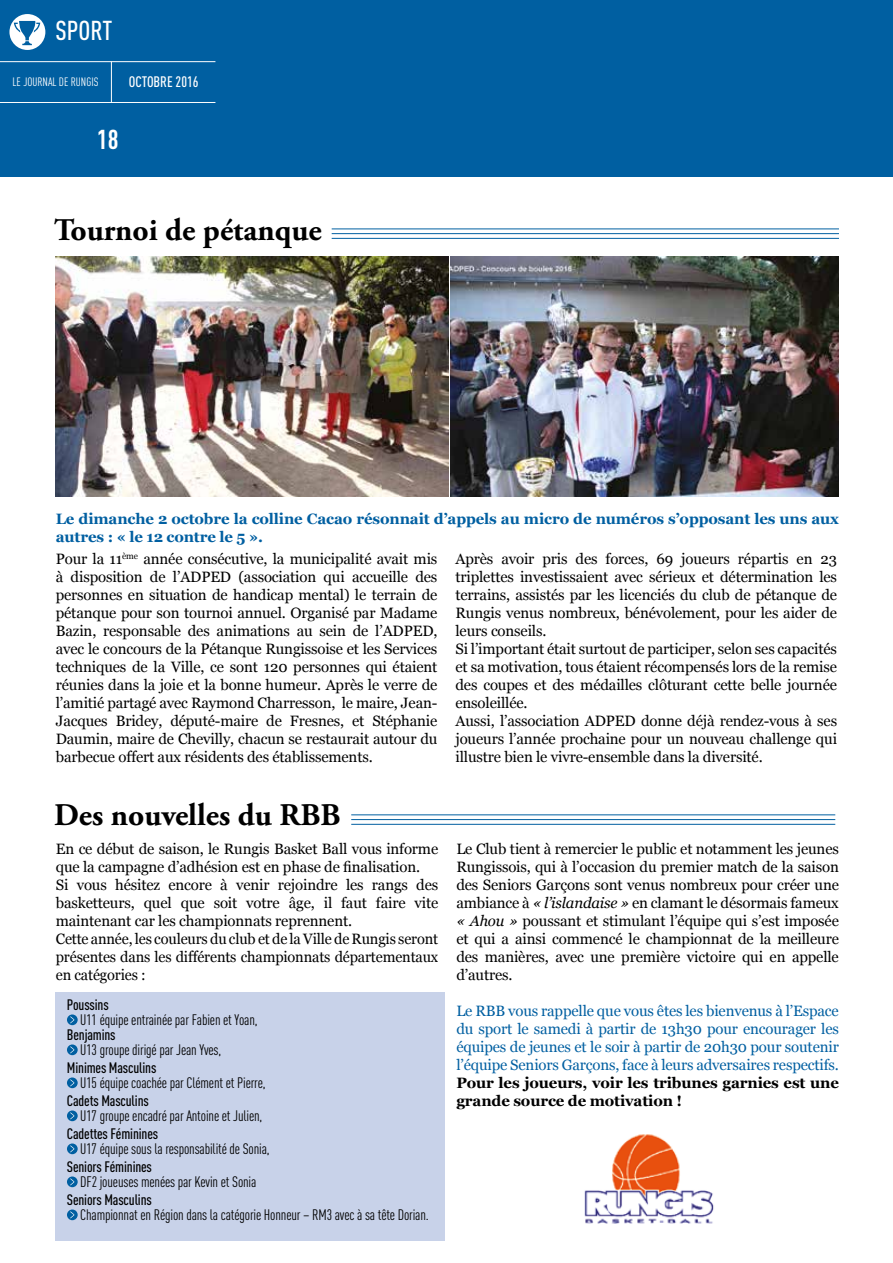
<style>
.page{position:relative;width:893px;height:1263px;background:#fff}
.page>*{position:absolute;margin:0;border:0;box-sizing:border-box;transform-origin:0 0}
.t1{font:700 31.5px "Adobe Garamond Pro";color:#000}
.t2{font:500 27px "DIN Cond";color:#fff}
.t3{font:700 27px "DIN Cond";color:#fff}
.t4{font:15px/18px "Georgia";letter-spacing:-.01em;color:#000;text-align:justify}
.t5{font:15px "DIN Cond";letter-spacing:-.01em;color:#000}
.t6{font:15px/18px "Georgia";letter-spacing:-.01em;color:#005fa1;text-align:justify}
.t7{font:700 15px/18px "Georgia";letter-spacing:-.01em;color:#005fa1}
.t8{font:500 15px "DIN Cond";letter-spacing:-.01em;color:#000}
.t9{font:700 15px/18px "Georgia";letter-spacing:-.01em;color:#000}
.t10{font:500 15px "DIN Cond";color:#fff}
.t11{font:12px "DIN Cond";color:#fff}
.s1{font-style:italic}
</style>
<div class="page">
<hr style="left:332px;top:238px;width:507px;height:1px;background:#005fa1">
<hr style="left:332px;top:233px;width:507px;height:1px;background:#005fa1">
<hr style="left:332px;top:229px;width:507px;height:1px;background:#005fa1">
<hr style="left:351px;top:824px;width:484px;height:1px;background:#005fa1">
<hr style="left:351px;top:819px;width:484px;height:1px;background:#005fa1">
<hr style="left:351px;top:814px;width:484px;height:1px;background:#005fa1">
<div style="left:0;top:0;width:215px;height:176px;background:#005fa1"></div>
<hr style="left:0;top:61px;width:215px;height:1px;background:#fff">
<hr style="left:111px;top:62px;width:1px;height:41px;background:#fff">
<hr style="left:0;top:102px;width:215px;height:1px;background:#fff">
<svg style="left:9px;top:14px;width:36px;height:36px"></svg>
<svg style="left:14px;top:21px;width:26px;height:24px"></svg>
<div style="left:216px;top:0;width:677px;height:176px;background:#005fa1"></div>
<img style="left:56px;top:257px;width:392px;height:240px">
<img style="left:450px;top:257px;width:389px;height:240px">
<div style="left:55px;top:992px;width:389px;height:249px;background:#c8d2e9"></div>
<svg style="left:67px;top:1014px;width:11px;height:11px"></svg>
<svg style="left:70px;top:1016px;width:4px;height:7px"></svg>
<svg style="left:67px;top:1044px;width:11px;height:11px"></svg>
<svg style="left:70px;top:1046px;width:4px;height:7px"></svg>
<svg style="left:67px;top:1077px;width:11px;height:11px"></svg>
<svg style="left:70px;top:1079px;width:4px;height:7px"></svg>
<svg style="left:67px;top:1110px;width:11px;height:11px"></svg>
<svg style="left:70px;top:1112px;width:4px;height:7px"></svg>
<svg style="left:67px;top:1143px;width:11px;height:11px"></svg>
<svg style="left:70px;top:1145px;width:4px;height:7px"></svg>
<svg style="left:67px;top:1176px;width:11px;height:11px"></svg>
<svg style="left:70px;top:1178px;width:4px;height:7px"></svg>
<svg style="left:67px;top:1209px;width:11px;height:11px"></svg>
<svg style="left:70px;top:1211px;width:4px;height:7px"></svg>
<img style="left:584px;top:1134px;width:130px;height:90px">
<h2 class="t2" style="left:56px;top:14px;width:58px">SPORT</h2>
<p class="t11" style="left:13px;top:75px;width:87px">LE JOURNAL DE RUNGIS</p>
<p class="t10" style="left:129px;top:73px;width:71px">OCTOBRE 2016</p>
<h2 class="t3" style="left:97px;top:123px;width:23px">18</h2>
<h1 class="t1" style="left:54px;top:211px;width:269px">Tournoi de pétanque</h1>
<p class="t7" style="left:56px;top:509px;width:785px">Le dimanche 2 octobre la colline Cacao résonnait d’appels au micro de numéros s’opposant les uns aux autres : « le 12 contre le 5 ».</p>
<p class="t4" style="left:56px;top:550px;width:383px">Pour la 11<sup>ème</sup> année consécutive, la municipalité avait mis à disposition de l’ADPED (association qui accueille des personnes en situation de handicap mental) le terrain de pétanque pour son tournoi annuel. Organisé par Madame Bazin, responsable des animations au sein de l’ADPED, avec le concours de la Pétanque Rungissoise et les Services techniques de la Ville, ce sont 120 personnes qui étaient réunies dans la joie et la bonne humeur. Après le verre de l’amitié partagé avec Raymond Charresson, le maire, Jean-Jacques Bridey, député-maire de Fresnes, et Stéphanie Daumin, maire de Chevilly, chacun se restaurait autour du barbecue offert aux résidents des établissements.</p>
<p class="t4" style="left:455px;top:550px;width:383px;text-align:left">Après avoir pris des forces, 69 joueurs répartis en 23 triplettes investissaient avec sérieux et détermination les terrains, assistés par les licenciés du club de pétanque de Rungis venus nombreux, bénévolement, pour les aider de leurs conseils.<br>Si l’important était surtout de participer, selon ses capacités et sa motivation, tous étaient récompensés lors de la remise des coupes et des médailles clôturant cette belle journée ensoleillée.<br>Aussi, l’association ADPED donne déjà rendez-vous à ses joueurs l’année prochaine pour un nouveau challenge qui illustre bien le vivre-ensemble dans la diversité.</p>
<h1 class="t1" style="left:54px;top:796px;width:288px">Des nouvelles du RBB</h1>
<p class="t4" style="left:56px;top:839px;width:384px;text-align:left">En ce début de saison, le Rungis Basket Ball vous informe que la campagne d’adhésion est en phase de finalisation.<br>Si vous hésitez encore à venir rejoindre les rangs des basketteurs, quel que soit votre âge, il faut faire vite maintenant car les championnats reprennent.<br>Cette année, les couleurs du club et de la Ville de Rungis seront présentes dans les différents championnats départementaux en catégories :</p>
<p class="t8" style="left:67px;top:996px;width:43px">Poussins</p>
<p class="t5" style="left:80px;top:1011px;width:179px">U11 équipe entrainée par Fabien et Yoan,</p>
<p class="t8" style="left:67px;top:1026px;width:50px">Benjamins</p>
<p class="t5" style="left:80px;top:1041px;width:142px">U13 groupe dirigé par Jean Yves,</p>
<p class="t8" style="left:67px;top:1059px;width:91px">Minimes Masculins</p>
<p class="t5" style="left:80px;top:1074px;width:187px">U15 équipe coachée par Clément et Pierre,</p>
<p class="t8" style="left:67px;top:1092px;width:83px">Cadets Masculins</p>
<p class="t5" style="left:80px;top:1107px;width:184px">U17 groupe encadré par Antoine et Julien,</p>
<p class="t8" style="left:67px;top:1125px;width:93px">Cadettes Féminines</p>
<p class="t5" style="left:80px;top:1140px;width:191px">U17 équipe sous la responsabilité de Sonia,</p>
<p class="t8" style="left:67px;top:1158px;width:87px">Seniors Féminines</p>
<p class="t5" style="left:80px;top:1173px;width:178px">DF2 joueuses menées par Kevin et Sonia</p>
<p class="t8" style="left:67px;top:1191px;width:86px">Seniors Masculins</p>
<p class="t5" style="left:80px;top:1206px;width:350px">Championnat en Région dans la catégorie Honneur – RM3 avec à sa tête Dorian.</p>
<p class="t4" style="left:56px;top:1199px;width:384px">Le Club tient à remercier le public et notamment les jeunes</p>
<p class="t4" style="left:456px;top:839px;width:384px">Le Club tient à remercier le public et notamment les jeunes Rungissois, qui à l’occasion du premier match de la saison des Seniors Garçons sont venus nombreux pour créer une ambiance à <span class="s1">« l’islandaise »</span> en clamant le désormais fameux <span class="s1">« Ahou »</span> poussant et stimulant l’équipe qui s’est imposée et qui a ainsi commencé le championnat de la meilleure des manières, avec une première victoire qui en appelle d’autres.</p>
<p class="t6" style="left:456px;top:1001px;width:384px">Le RBB vous rappelle que vous êtes les bienvenus à l’Espace du sport le samedi à partir de 13h30 pour encourager les équipes de jeunes et le soir à partir de 20h30 pour soutenir l’équipe Seniors Garçons, face à leurs adversaires respectifs.</p>
<p class="t9" style="left:456px;top:1073px;width:384px">Pour les joueurs, voir les tribunes garnies est une grande source de motivation !</p>
</div>
